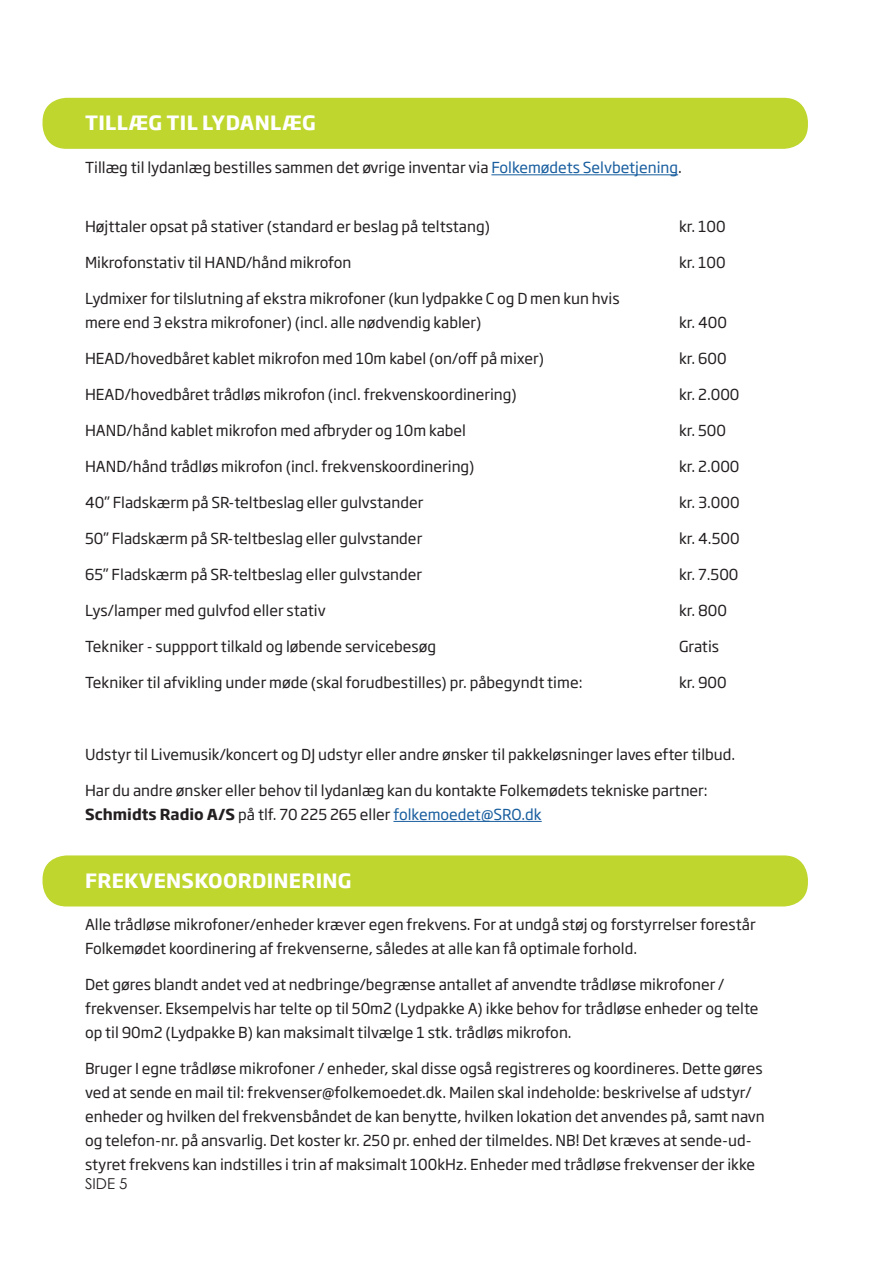
<style>
.page{position:relative;width:893px;height:1263px;background:#fff}
.page>*{position:absolute;margin:0;border:0;box-sizing:border-box;transform-origin:0 0}
.Header_sprgsml{font:700 19.5px "Soho Gothic Pro";letter-spacing:.015em;color:#fff}
.Text{font:15px/24px "Soho Gothic Pro";color:#231f20}
.t1{font:15px "Century Gothic";color:#231f20}
.s1{color:#175d9e}
.s2{font-weight:700}
</style>
<div class="page">
<div style="left:43px;top:98px;width:765px;height:51px;background:#bfd62e;border-radius:24px"></div>
<hr style="left:491px;top:174px;width:187px;height:1px;background:#175d9e">
<hr style="left:393px;top:821px;width:149px;height:1px;background:#175d9e">
<div style="left:43px;top:855px;width:765px;height:51px;background:#bfd62e;border-radius:24px"></div>
<p class="Header_sprgsml" style="left:85px;top:108px;width:232px">TILLÆG TIL LYDANLÆG</p>
<p class="Text" style="left:85px;top:155px;width:598px">Tillæg til lydanlæg bestilles sammen det øvrige inventar via <span class="s1">Folkemødets Selvbetjening</span>.</p>
<p class="Text" style="left:85px;top:213px;width:407px">Højttaler opsat på stativer (standard er beslag på teltstang)</p>
<p class="Text" style="left:679px;top:213px;width:48px">kr. 100</p>
<p class="Text" style="left:85px;top:249px;width:268px">Mikrofonstativ til HAND/hånd mikrofon</p>
<p class="Text" style="left:679px;top:249px;width:48px">kr. 100</p>
<p class="Text" style="left:85px;top:285px;width:536px">Lydmixer for tilslutning af ekstra mikrofoner (kun lydpakke C og D men kun hvis mere end 3 ekstra mikrofoner) (incl. alle nødvendig kabler)</p>
<p class="Text" style="left:679px;top:309px;width:49px">kr. 400</p>
<p class="Text" style="left:85px;top:345px;width:460px">HEAD/hovedbåret kablet mikrofon med 10m kabel (on/off på mixer)</p>
<p class="Text" style="left:679px;top:345px;width:49px">kr. 600</p>
<p class="Text" style="left:85px;top:381px;width:433px">HEAD/hovedbåret trådløs mikrofon (incl. frekvenskoordinering)</p>
<p class="Text" style="left:679px;top:381px;width:62px">kr. 2.000</p>
<p class="Text" style="left:85px;top:417px;width:382px">HAND/hånd kablet mikrofon med afbryder og 10m kabel</p>
<p class="Text" style="left:679px;top:417px;width:48px">kr. 500</p>
<p class="Text" style="left:85px;top:453px;width:391px">HAND/hånd trådløs mikrofon (incl. frekvenskoordinering)</p>
<p class="Text" style="left:679px;top:453px;width:62px">kr. 2.000</p>
<p class="Text" style="left:85px;top:489px;width:340px">40” Fladskærm på SR-teltbeslag eller gulvstander</p>
<p class="Text" style="left:679px;top:489px;width:62px">kr. 3.000</p>
<p class="Text" style="left:85px;top:525px;width:339px">50” Fladskærm på SR-teltbeslag eller gulvstander</p>
<p class="Text" style="left:679px;top:525px;width:62px">kr. 4.500</p>
<p class="Text" style="left:85px;top:561px;width:339px">65” Fladskærm på SR-teltbeslag eller gulvstander</p>
<p class="Text" style="left:679px;top:561px;width:61px">kr. 7.500</p>
<p class="Text" style="left:85px;top:597px;width:242px">Lys/lamper med gulvfod eller stativ</p>
<p class="Text" style="left:679px;top:597px;width:50px">kr. 800</p>
<p class="Text" style="left:85px;top:633px;width:352px">Tekniker - suppport tilkald og løbende servicebesøg</p>
<p class="Text" style="left:679px;top:633px;width:41px">Gratis</p>
<p class="Text" style="left:85px;top:669px;width:499px">Tekniker til afvikling under møde (skal forudbestilles) pr. påbegyndt time:</p>
<p class="Text" style="left:679px;top:669px;width:49px">kr. 900</p>
<p class="Text" style="left:85px;top:741px;width:652px">Udstyr til Livemusik/koncert og DJ udstyr eller andre ønsker til pakkeløsninger laves efter tilbud.</p>
<p class="Text" style="left:85px;top:777px;width:624px">Har du andre ønsker eller behov til lydanlæg kan du kontakte Folkemødets tekniske partner:<br><span class="s2">Schmidts Radio A/S</span> på tlf. 70 225 265 eller <span class="s1">folkemoedet@SRO.dk</span></p>
<p class="Header_sprgsml" style="left:85px;top:865px;width:268px">FREKVENSKOORDINERING</p>
<p class="Text" style="left:85px;top:912px;width:672px">Alle trådløse mikrofoner/enheder kræver egen frekvens. For at undgå støj og forstyrrelser forestår<br>Folkemødet koordinering af frekvenserne, således at alle kan få optimale forhold.</p>
<p class="Text" style="left:85px;top:972px;width:675px">Det gøres blandt andet ved at nedbringe/begrænse antallet af anvendte trådløse mikrofoner / frekvenser. Eksempelvis har telte op til 50m2 (Lydpakke A) ikke behov for trådløse enheder og telte op til 90m2 (Lydpakke B) kan maksimalt tilvælge 1 stk. trådløs mikrofon.</p>
<p class="Text" style="left:85px;top:1056px;width:681px">Bruger I egne trådløse mikrofoner / enheder, skal disse også registreres og koordineres. Dette gøres ved at sende en mail til: frekvenser@folkemoedet.dk. Mailen skal indeholde: beskrivelse af udstyr/ enheder og hvilken del frekvensbåndet de kan benytte, hvilken lokation det anvendes på, samt navn og telefon-nr. på ansvarlig. Det koster kr. 250 pr. enhed der tilmeldes. NB! Det kræves at sende-ud&shy;styret frekvens kan indstilles i trin af maksimalt 100kHz. Enheder med trådløse frekvenser der ikke</p>
<p class="t1" style="left:85px;top:1173px;width:44px">SIDE 5</p>
</div>
